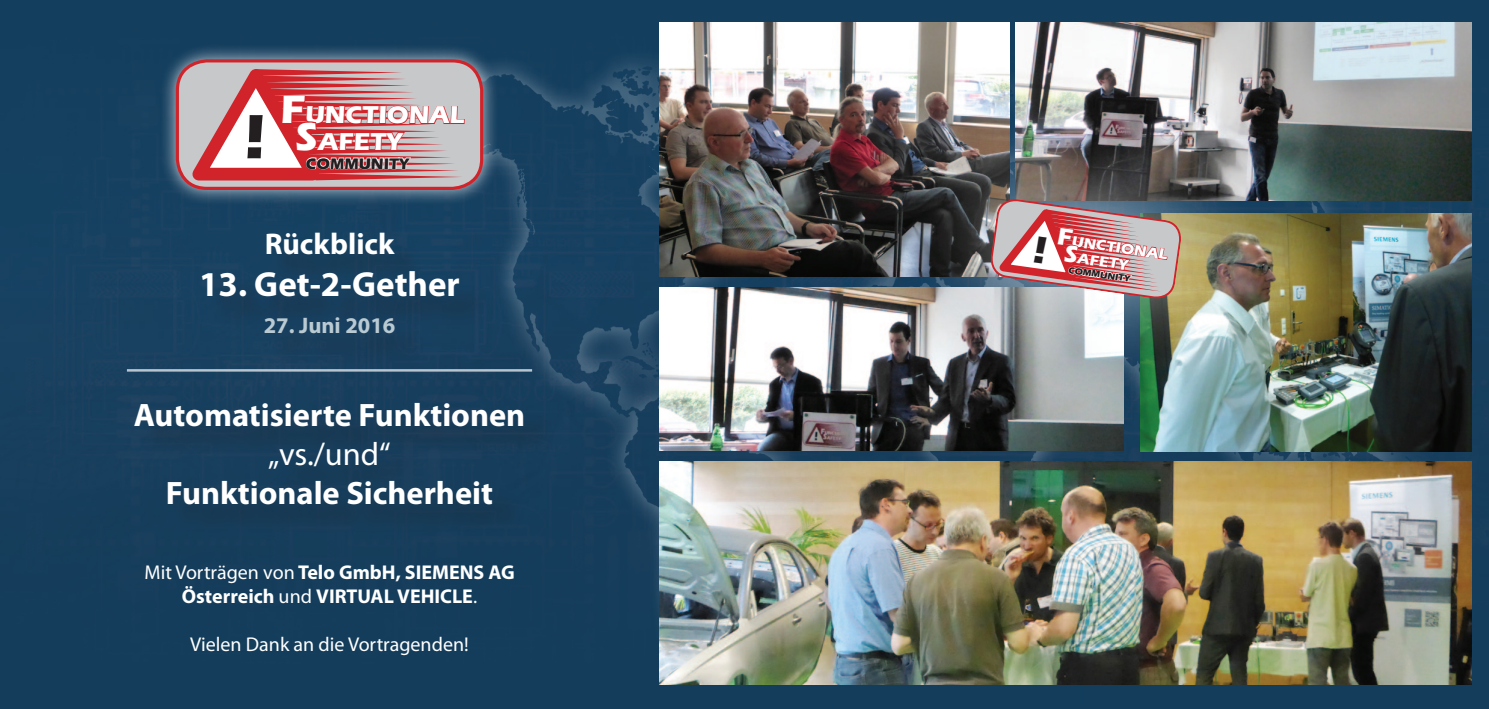
<style>
.page{position:relative;width:1489px;height:709px;background:#fff}
.page>*{position:absolute;margin:0;border:0;box-sizing:border-box;transform-origin:0 0}
.t1{font:700 64.75px "Eras ITC";color:#231f20}
.t2{font:700 35px "Myriad Pro";color:#fff}
.t3{font:700 32.5px "Myriad Pro";color:#fff}
.t4{font:32.5px "Myriad Pro";color:#fff}
.t5{font:700 30px "Myriad Pro";color:#fff}
.t6{font:700 25px/26.2px "Eras ITC";color:#fff}
.t7{font:700 22.5px "Myriad Pro";color:#bacad2}
.t8{font:700 20px/24px "Myriad Pro";color:#fff;text-align:center}
.t9{font:20px "Myriad Pro";color:#fff}
.t10{font:700 15.75px "Eras ITC";color:#231f20}
.t11{font:700 15.25px/15.8px "Eras ITC";color:#fff}
.t12{font:700 9.5px "Eras ITC";color:#231f20}
.s1{font-size:40.5px}
.s2{font-weight:400}
.s3{font-size:24.5px}
</style>
<div class="page">
<div style="left:0;top:122px;width:1488px;height:587px;background:#143e5d"></div>
<div style="left:0;top:0;width:1488px;height:416px;background:#143e5d"></div>
<img style="left:408px;top:44px;width:1078px;height:636px">
<div style="left:207px;top:237px;width:282px;height:127px;background:#183f5e"></div>
<div style="left:139px;top:407px;width:415px;height:128px;background:#173d5b"></div>
<div style="left:159px;top:43px;width:340px;height:163px;background:#fff;opacity:.75"></div>
<div style="left:177px;top:61px;width:304px;height:127px;background:#c7c8ca;border-radius:30px"></div>
<svg style="left:177px;top:59px;width:288px;height:131px"></svg>
<hr style="left:127px;top:369px;width:405px;height:2px;background:#fff">
<img style="left:659px;top:23px;width:350px;height:253px">
<img style="left:1015px;top:23px;width:455px;height:177px">
<img style="left:659px;top:287px;width:464px;height:163px">
<img style="left:1140px;top:213px;width:330px;height:239px">
<img style="left:659px;top:461px;width:811px;height:224px">
<img style="left:885px;top:93px;width:400px;height:312px">
<svg style="left:989px;top:198px;width:193px;height:102px;background:#bd9093"></svg>
<h1 class="t1" style="left:243px;top:99px;width:25px">!</h1>
<p class="t6" style="left:295px;top:102px;width:170px;text-indent:-15px"><span class="s1">F</span>UNCTIONAL<br><span class="s1">S</span>AFETY</p>
<p class="t10" style="left:306px;top:154px;width:105px">COMMUNITY</p>
<h3 class="t5" style="left:265px;top:225px;width:132px">Rückblick</h3>
<h2 class="t2" style="left:199px;top:262px;width:262px">13. Get-2-Gether</h2>
<p class="t7" style="left:264px;top:311px;width:133px">27. Juni 2016</p>
<h3 class="t3" style="left:134px;top:393px;width:393px">Automatisierte Funktionen</h3>
<h3 class="t4" style="left:268px;top:433px;width:124px">„vs./und“</h3>
<h3 class="t3" style="left:166px;top:471px;width:328px">Funktionale Sicherheit</h3>
<p class="t8" style="left:144px;top:559px;width:372px"><span class="s2">Mit Vorträgen von</span> Telo GmbH, SIEMENS AG<br>Österreich <span class="s2">und</span> VIRTUAL VEHICLE<span class="s2">.</span></p>
<p class="t9" style="left:190px;top:631px;width:280px">Vielen Dank an die Vortragenden!</p>
<p class="t11" style="left:1067px;top:232px;width:104px;text-indent:-9px;rotate:8deg"><span class="s3">F</span>UNCTIONAL<br><span class="s3">S</span>AFETY</p>
<p class="t12" style="left:1069px;top:265px;width:64px;rotate:8deg">COMMUNITY</p>
</div>
